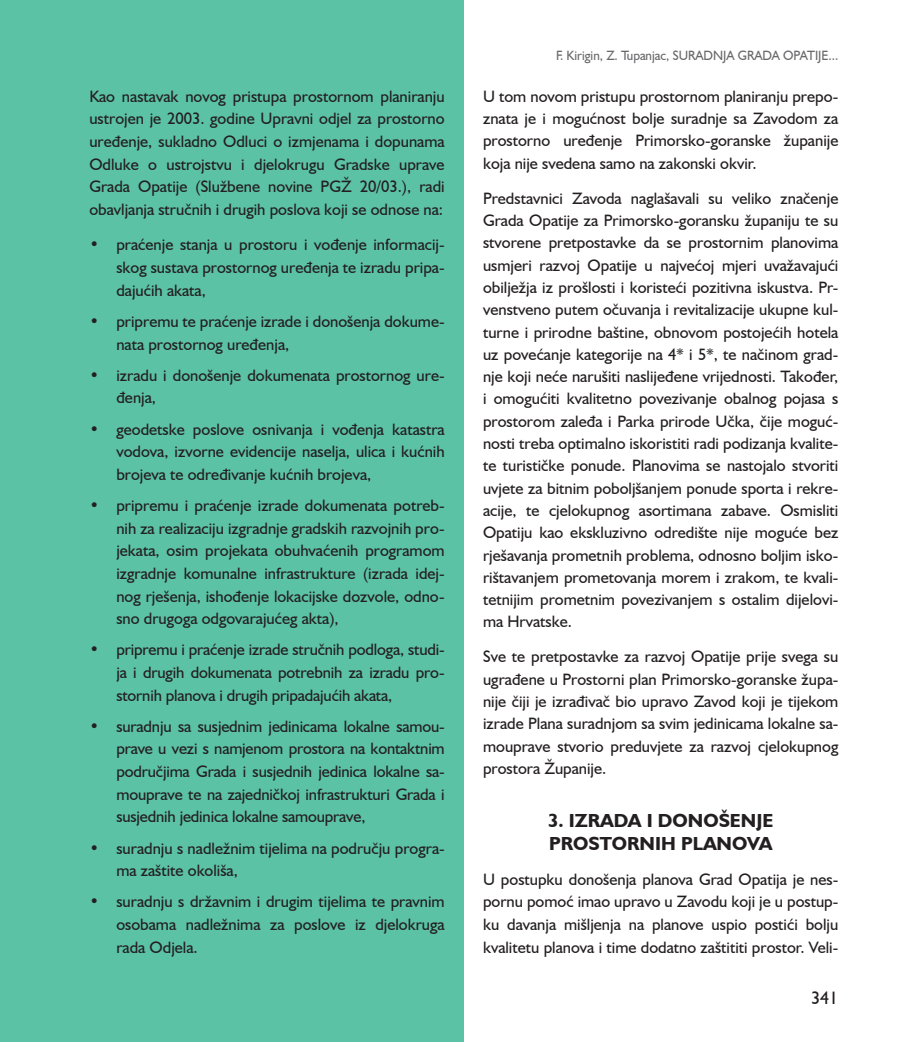
<style>
.page{position:relative;width:915px;height:1042px;background:#fff}
.page>*{position:absolute;margin:0;border:0;box-sizing:border-box;transform-origin:0 0}
.t1{font:700 18.9px/22.8px "Humanist 521 BT";color:#231f20}
.t2{font:18px "Humanist 521 BT";color:#231f20}
.t3{font:16.5px/22.6px "Humanist 521 BT";color:#231f20;text-align:justify}
.t4{font:13.5px "Humanist 521 BT";color:#69696c;scale:.96 1}
</style>
<div class="page">
<div style="left:0;top:0;width:463px;height:1042px;background:#5bc2a5"></div>
<p class="t3" style="left:89px;top:85px;width:357px">Kao nastavak novog pristupa prostornom planiranju ustrojen je 2003. godine Upravni odjel za prostorno uređenje, sukladno Odluci o izmjenama i dopunama Odluke o ustrojstvu i djelokrugu Gradske uprave Grada Opatije (Službene novine PGŽ 20/03.), radi obavljanja stručnih i drugih poslova koji se odnose na:</p>
<p class="t3" style="left:116px;top:233px;width:330px;text-indent:-27px">• praćenje stanja u prostoru i vođenje informacij&shy;skog sustava prostornog uređenja te izradu pripa&shy;dajućih akata,</p>
<p class="t3" style="left:116px;top:310px;width:330px;text-indent:-27px">• pripremu te praćenje izrade i donošenja dokume&shy;nata prostornog uređenja,</p>
<p class="t3" style="left:116px;top:363px;width:330px;text-indent:-27px">• izradu i donošenje dokumenata prostornog ure&shy;đenja,</p>
<p class="t3" style="left:116px;top:417px;width:330px;text-indent:-27px">• geodetske poslove osnivanja i vođenja katastra vodova, izvorne evidencije naselja, ulica i kućnih brojeva te određivanje kućnih brojeva,</p>
<p class="t3" style="left:116px;top:494px;width:330px;text-indent:-27px">• pripremu i praćenje izrade dokumenata potreb&shy;nih za realizaciju izgradnje gradskih razvojnih pro&shy;jekata, osim projekata obuhvaćenih programom izgradnje komunalne infrastrukture (izrada idej&shy;nog rješenja, ishođenje lokacijske dozvole, odno&shy;sno drugoga odgovarajućeg akta),</p>
<p class="t3" style="left:116px;top:638px;width:330px;text-indent:-27px">• pripremu i praćenje izrade stručnih podloga, studi&shy;ja i drugih dokumenata potrebnih za izradu pro&shy;stornih planova i drugih pripadajućih akata,</p>
<p class="t3" style="left:116px;top:714px;width:330px;text-indent:-27px">• suradnju sa susjednim jedinicama lokalne samou&shy;prave u vezi s namjenom prostora na kontaktnim područjima Grada i susjednih jedinica lokalne sa&shy;mouprave te na zajedničkoj infrastrukturi Grada i susjednih jedinica lokalne samouprave,</p>
<p class="t3" style="left:116px;top:836px;width:330px;text-indent:-27px">• suradnju s nadležnim tijelima na području progra&shy;ma zaštite okoliša,</p>
<p class="t3" style="left:116px;top:890px;width:330px;text-indent:-27px">• suradnju s državnim i drugim tijelima te pravnim osobama nadležnima za poslove iz djelokruga rada Odjela.</p>
<p class="t4" style="left:556px;top:47px;width:295px">F. Kirigin, Z. Tupanjac, SURADNJA GRADA OPATIJE...</p>
<p class="t3" style="left:483px;top:85px;width:357px">U tom novom pristupu prostornom planiranju prepo&shy;znata je i mogućnost bolje suradnje sa Zavodom za prostorno uređenje Primorsko-goranske županije koja nije svedena samo na zakonski okvir.</p>
<p class="t3" style="left:483px;top:187px;width:357px">Predstavnici Zavoda naglašavali su veliko značenje Grada Opatije za Primorsko-goransku županiju te su stvorene pretpostavke da se prostornim planovima usmjeri razvoj Opatije u najvećoj mjeri uvažavajući obilježja iz prošlosti i koristeći pozitivna iskustva. Pr&shy;venstveno putem očuvanja i revitalizacije ukupne kul&shy;turne i prirodne baštine, obnovom postojećih hotela uz povećanje kategorije na 4* i 5*, te načinom grad&shy;nje koji neće narušiti naslijeđene vrijednosti. Također, i omogućiti kvalitetno povezivanje obalnog pojasa s prostorom zaleđa i Parka prirode Učka, čije moguć&shy;nosti treba optimalno iskoristiti radi podizanja kvalite&shy;te turističke ponude. Planovima se nastojalo stvoriti uvjete za bitnim poboljšanjem ponude sporta i rekre&shy;acije, te cjelokupnog asortimana zabave. Osmisliti Opatiju kao ekskluzivno odredište nije moguće bez rješavanja prometnih problema, odnosno boljim isko&shy;rištavanjem prometovanja morem i zrakom, te kvali&shy;tetnijim prometnim povezivanjem s ostalim dijelovi&shy;ma Hrvatske.</p>
<p class="t3" style="left:483px;top:645px;width:357px">Sve te pretpostavke za razvoj Opatije prije svega su ugrađene u Prostorni plan Primorsko-goranske župa&shy;nije čiji je izrađivač bio upravo Zavod koji je tijekom izrade Plana suradnjom sa svim jedinicama lokalne sa&shy;mouprave stvorio preduvjete za razvoj cjelokupnog prostora Županije.</p>
<p class="t1" style="left:548px;top:808px;width:226px">3. IZRADA I DONOŠENJE<br>PROSTORNIH PLANOVA</p>
<p class="t3" style="left:483px;top:867px;width:357px">U postupku donošenja planova Grad Opatija je nes&shy;pornu pomoć imao upravo u Zavodu koji je u postup&shy;ku davanja mišljenja na planove uspio postići bolju kvalitetu planova i time dodatno zaštititi prostor. Veli-</p>
<p class="t2" style="left:810px;top:986px;width:29px">341</p>
</div>
